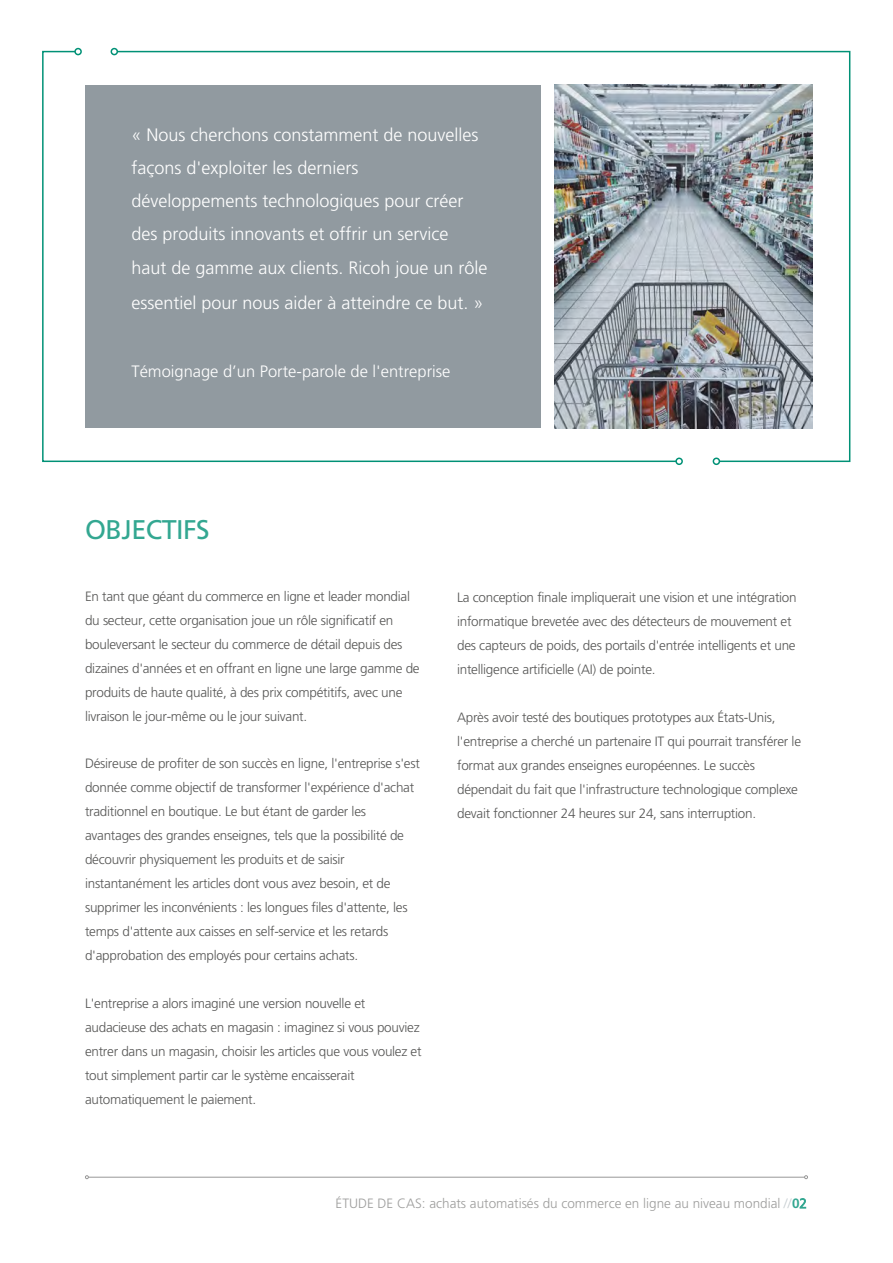
<style>
.page{position:relative;width:893px;height:1263px;background:#fff}
.page>*{position:absolute;margin:0;border:0;box-sizing:border-box;transform-origin:0 0}
.t1{font:27px "Frutiger";letter-spacing:-.02em;color:#33a791}
.t2{font:300 18px/33.3px "Frutiger";color:#fff}
.t3{font:300 16.5px "Frutiger";color:#fff}
.t4{font:300 13.5px/24px "Frutiger";letter-spacing:-.02em;color:#575756}
.t5{font:300 13.5px "Frutiger";color:#9d9d9c}
.s1{color:#c7ced2}
.s2{font-weight:700;color:#33a791}
.s3{color:#33a791}
</style>
<div class="page">
<svg style="left:42px;top:50px;width:74px;height:413px"></svg>
<div style="left:74px;top:48px;width:8px;height:7px;border:2px solid #009176;border-radius:50%"></div>
<div style="left:675px;top:458px;width:8px;height:7px;border:2px solid #009176;border-radius:50%"></div>
<svg style="left:116px;top:50px;width:735px;height:413px"></svg>
<div style="left:713px;top:458px;width:7px;height:7px;border:2px solid #009176;border-radius:50%"></div>
<div style="left:111px;top:48px;width:7px;height:7px;border:2px solid #009176;border-radius:50%"></div>
<div style="left:85px;top:85px;width:455px;height:343px;background:#919aa0"></div>
<hr style="left:88px;top:1177px;width:716px;height:1px;background:#878787">
<svg style="left:85px;top:1175px;width:4px;height:4px"></svg>
<svg style="left:804px;top:1175px;width:4px;height:4px"></svg>
<img style="left:555px;top:84px;width:258px;height:344px">
<h2 class="t2" style="left:131px;top:118px;width:358px">« Nous cherchons constamment de nouvelles façons d'exploiter les derniers développements technologiques pour créer des produits innovants et offrir un service haut de gamme aux clients. Ricoh joue un rôle</h2>
<h2 class="t2" style="left:131px;top:286px;width:354px">essentiel pour nous aider à atteindre ce but. »</h2>
<p class="t3" style="left:131px;top:362px;width:321px">Témoignage d’un Porte-parole de l'entreprise</p>
<h1 class="t1" style="left:85px;top:513px;width:126px">OBJECTIFS</h1>
<p class="t4" style="left:85px;top:585px;width:336px">En tant que géant du commerce en ligne et leader mondial du secteur, cette organisation joue un rôle significatif en bouleversant le secteur du commerce de détail depuis des dizaines d'années et en offrant en ligne une large gamme de produits de haute qualité, à des prix compétitifs, avec une livraison le jour-même ou le jour suivant.</p>
<p class="t4" style="left:85px;top:752px;width:336px">Désireuse de profiter de son succès en ligne, l'entreprise s'est donnée comme objectif de transformer l'expérience d'achat traditionnel en boutique. Le but étant de garder les avantages des grandes enseignes, tels que la possibilité de découvrir physiquement les produits et de saisir instantanément les articles dont vous avez besoin, et de supprimer les inconvénients : les longues files d'attente, les temps d'attente aux caisses en self-service et les retards d'approbation des employés pour certains achats.</p>
<p class="t4" style="left:85px;top:991px;width:338px">L'entreprise a alors imaginé une version nouvelle et audacieuse des achats en magasin : imaginez si vous pouviez entrer dans un magasin, choisir les articles que vous voulez et tout simplement partir car le système encaisserait automatiquement le paiement.</p>
<p class="t4" style="left:457px;top:585px;width:341px">La conception finale impliquerait une vision et une intégration informatique brevetée avec des détecteurs de mouvement et des capteurs de poids, des portails d'entrée intelligents et une intelligence artificielle (AI) de pointe.</p>
<p class="t4" style="left:457px;top:705px;width:345px">Après avoir testé des boutiques prototypes aux États-Unis, l'entreprise a cherché un partenaire IT qui pourrait transférer le format aux grandes enseignes européennes. Le succès dépendait du fait que l'infrastructure technologique complexe devait fonctionner 24 heures sur 24, sans interruption.</p>
<p class="t5" style="left:336px;top:1196px;width:473px">ÉTUDE DE CAS: achats automatisés du commerce en ligne au niveau mondial <span class="s1">//</span><span class="s2">0</span><span class="s3">2</span></p>
</div>
